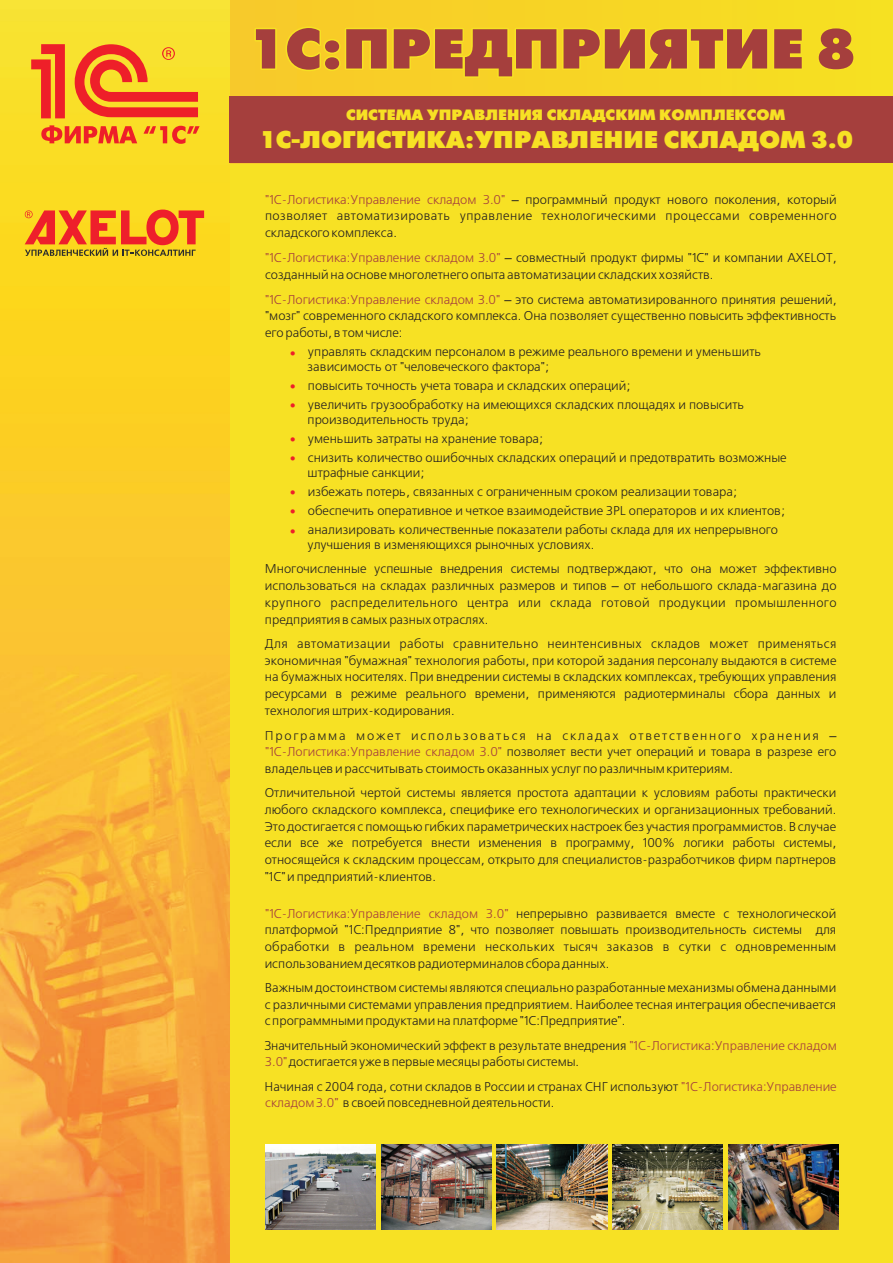
<style>
.page{position:relative;width:893px;height:1263px;background:#f7e124}
.page>*{position:absolute;margin:0;border:0;box-sizing:border-box;transform-origin:0 0}
.t1{font:24.15px "Futuris XC";letter-spacing:.16em;color:#f7e124}
.t2{font:15px "Futuris XC";letter-spacing:.145em;color:#f7e124}
.t3{font:12.75px/16.6px "Free Set C";letter-spacing:-.025em;color:#231f20}
.t4{font:12.75px "Free Set C";letter-spacing:-.025em;color:#a53f3d}
.t5{font:12.75px "Free Set C";letter-spacing:-.045em;color:#231f20}
.t6{font:12.75px "Free Set C";letter-spacing:.1em;color:#231f20}
.t7{font:7.2px "Wingdings";color:#ee1f29}
.s1{font-family:"Arial"}
.s2{color:#a53f3d}
</style>
<div class="page">
<div style="left:229px;top:0;width:664px;height:163px;background:linear-gradient(to right,#f8c829,#f6e021)"></div>
<svg style="left:253px;top:25px;width:603px;height:54px"></svg>
<img style="left:0;top:0;width:230px;height:1263px">
<svg style="left:31px;top:44px;width:34px;height:74px"></svg>
<svg style="left:75px;top:44px;width:123px;height:73px"></svg>
<svg style="left:41px;top:125px;width:96px;height:18px"></svg>
<svg style="left:143px;top:126px;width:56px;height:18px"></svg>
<svg style="left:25px;top:210px;width:179px;height:46px"></svg>
<div style="left:230px;top:96px;width:663px;height:67px;background:#a53f3d"></div>
<img style="left:265px;top:1145px;width:111px;height:85px">
<img style="left:381px;top:1145px;width:111px;height:85px">
<img style="left:612px;top:1145px;width:110px;height:85px">
<img style="left:496px;top:1145px;width:111px;height:85px">
<img style="left:728px;top:1145px;width:110px;height:85px">
<p class="t2" style="left:346px;top:108px;width:434px">СИСТЕМ А УПРАВЛЕНИЯ СКЛАДСКИМ КОМ ПЛЕКСОМ</p>
<h1 class="t1" style="left:276px;top:130px;width:660px">С-ЛОГИСТИКА:УПРАВЛЕНИЕСКЛАДОМ 3.0</h1>
<h1 class="t1" style="left:259px;top:130px;width:99px">1</h1>
<p class="t3" style="left:265px;top:193px;width:573px;text-align:justify;text-indent:247px"><span class="s1">–</span> програм м ный продукт нового поколения,который позволяет автом атизировать управление технологическим и процессам и соврем енного складского ком плекса.</p>
<p class="t3" style="left:265px;top:251px;width:610px;text-indent:240px"><span class="s1">–</span> совм естный продукт ф ирм ы "1С"и ком пании AXELOT, созданный наосновем ноголетнего опытаавтом атизации складскиххозяйств.</p>
<p class="t3" style="left:265px;top:293px;width:593px;text-indent:239px"><span class="s1">–</span> это систем а автом атизированного принятия реш ений, "м озг"соврем енного складского ком плекса.О на позволяетсущ ественно повысить эф ф ективность его работы ,втом числе:</p>
<p class="t3" style="left:307px;top:346px;width:455px;line-height:14.7px">управлять складским персоналом в реж им е реального врем ени и ум еньш ить зависим ость от"человеческого ф актора";</p>
<p class="t3" style="left:308px;top:378px;width:438px;line-height:19.2px">повысить точность учета товара и складских операций;<br>увеличить грузообработку на им ею щ ихся складских площ адях и повысить</p>
<p class="t3" style="left:307px;top:412px;width:481px;line-height:19.2px">производительность труда;<br>ум еньш ить затраты на хранение товара;<br>снизить количество ош ибочных складских операций и предотвратить возм ож ные</p>
<p class="t3" style="left:307px;top:464px;width:499px;line-height:19.2px">ш траф ные санкции;<br>избеж ать потерь,связанных сограниченным сроком реализации товара; обеспечить оперативное и четкое взаим одействие 3PLоператоров и их клиентов; анализировать количественные показатели работы склада для их непреры вного</p>
<p class="t3" style="left:265px;top:534px;width:573px;line-height:24.5px;text-indent:43px">улучш ения в изм еняю щ ихся рыночных условиях.<br>М ногочисленные успеш ные внедрения систем ы подтверж даю т,что она м ож ет эф ф ективно</p>
<p class="t3" style="left:265px;top:579px;width:573px;text-align:justify">использоваться на складах различных разм еров и типов <span class="s1">–</span> от небольш ого склада-м агазина до крупного распределительного центра или склада готовой продукции пром ы ш ленного предприятиявсам ыхразныхотраслях.</p>
<p class="t3" style="left:265px;top:637px;width:574px;text-align:justify">Д ля автом атизации работы сравнительно неинтенсивны х складов м ож ет прим еняться эконом ичная"бум аж ная"технология работы,при которой задания персоналувыдаю тся в систем е на бум аж ныхносителях.При внедрении систем ы в складскихком плексах,требую щ ихуправления ресурсам и в реж им е реального врем ени,прим еняю тся радиотерм иналы сбора данных и технологияш трих-кодирования.</p>
<p class="t6" style="left:265px;top:731px;width:573px">П рограм м а м ож ет использоваться на складах ответственного хранения <span class="s1">–</span></p>
<p class="t5" style="left:507px;top:747px;width:331px">позволяет вести учет операций и товара в разрезе его</p>
<p class="t3" style="left:265px;top:762px;width:488px">владельцеви рассчиты ватьстоим остьоказанныхуслугпоразличны м критериям .</p>
<p class="t3" style="left:265px;top:786px;width:593px">О тличительной чертой систем ы является простота адаптации к условиям работы практически<br>лю бого складского ком плекса,специф ике его технологических и организационных требований.<br>Это достигаетсяспом ощ ью гибкихпарам етрическихнастроекбезучастияпрограм м истов.В случае если все ж е потребуется внести изм енения в програм м у,100%логики работы систем ы , относящ ейся к складским процессам,открыто для специалистов-разработчиков ф ирм партнеров "1С"и предприятий-клиентов.</p>
<p class="t3" style="left:265px;top:907px;width:574px;text-indent:251px">непреры вно развивается вм есте с технологической платф орм ой "1С:Предприятие 8",что позволяет повыш ать производительность систем ы для обработки в реальном врем ени нескольких ты сяч заказов в сутки с одноврем енны м использованием десятковрадиотерм иналовсбораданных.</p>
<p class="t3" style="left:265px;top:981px;width:574px;text-align:justify">Важ ным достоинством систем ы являю тсяспециально разработанныем еханизм ы обм енаданным и сразличным и систем ам и управленияпредприятием.Наиболеетеснаяинтеграцияобеспечивается спрограм м ным и продуктам и наплатф орм е"1С:Предприятие".</p>
<p class="t5" style="left:289px;top:1057px;width:310px">достигаетсяуж евпервыем есяцы работы систем ы.</p>
<p class="t3" style="left:343px;top:1096px;width:231px">всвоей повседневной деятельности.</p>
<p class="t4" style="left:265px;top:195px;width:275px">"1С-Логистика:Управление складом 3.0"</p>
<p class="t4" style="left:265px;top:253px;width:270px">"1С-Логистика:Управление складом 3.0"</p>
<p class="t4" style="left:265px;top:295px;width:270px">"1С-Логистика:Управление складом 3.0"</p>
<p class="t7" style="left:290px;top:350px;width:34px">●</p>
<p class="t7" style="left:290px;top:384px;width:34px">●</p>
<p class="t7" style="left:290px;top:403px;width:34px">●</p>
<p class="t7" style="left:290px;top:437px;width:34px">●</p>
<p class="t7" style="left:290px;top:456px;width:34px">●</p>
<p class="t7" style="left:290px;top:490px;width:34px">●</p>
<p class="t7" style="left:290px;top:509px;width:34px">●</p>
<p class="t7" style="left:290px;top:528px;width:34px">●</p>
<p class="t4" style="left:265px;top:747px;width:272px">"1С-Логистика:Управление складом 3.0"</p>
<p class="t4" style="left:265px;top:909px;width:278px">"1С-Логистика:Управление складом 3.0"</p>
<p class="t3" style="left:272px;top:1039px;width:564px;text-indent:-7px">Значительны й эконом ический эф ф ектв результате внедрения <span class="s2">"1С-Логистика:Управление складом .0"</span></p>
<p class="t3" style="left:265px;top:1080px;width:574px">Начиная с2004года,сотни складов в России и странах СН Гиспользую т<span class="s2">"1С-Логистика:Управление складом 3.0"</span></p>
<p class="t4" style="left:265px;top:1057px;width:43px">3</p>
</div>
